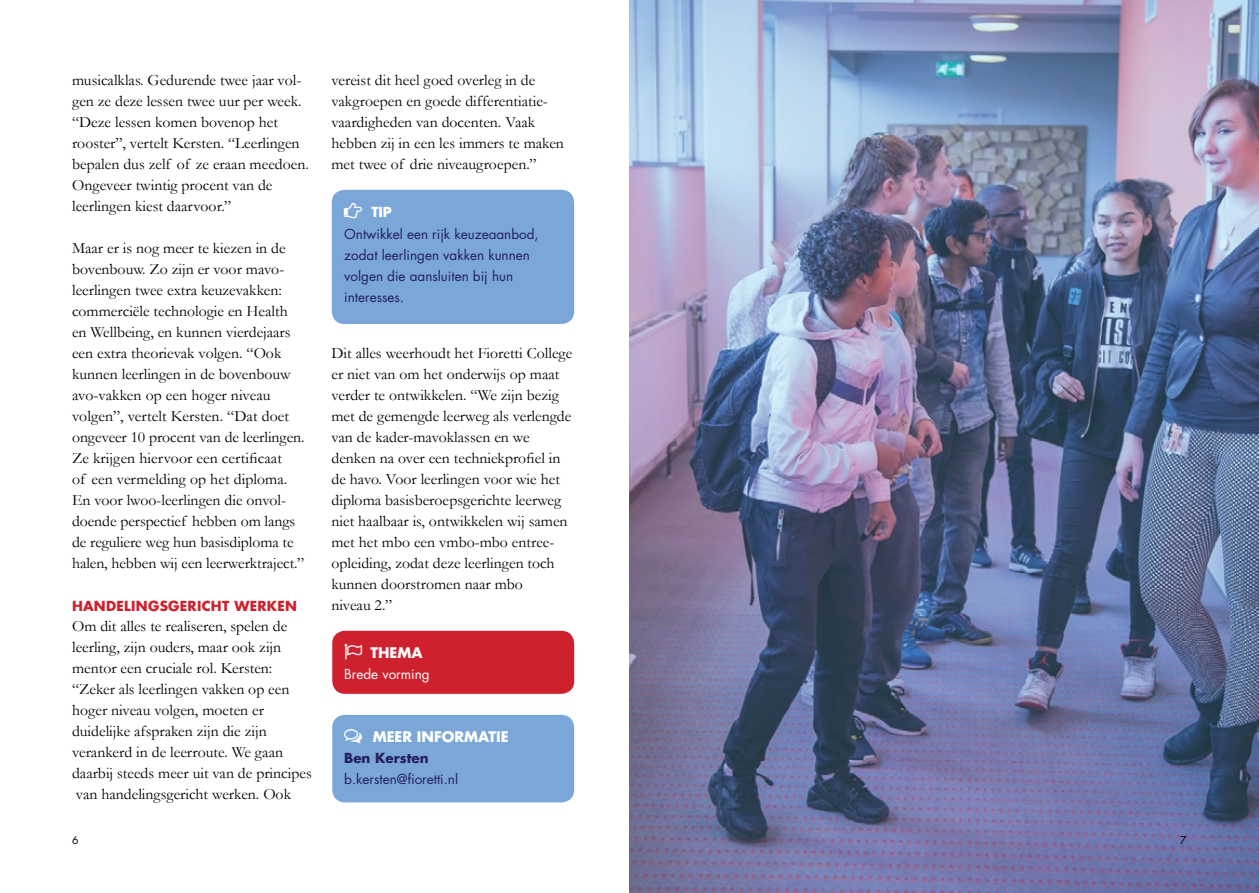
<style>
.page{position:relative;width:1259px;height:893px;background:#fff}
.page>*{position:absolute;margin:0;border:0;box-sizing:border-box;transform-origin:0 0}
.t1{font:15.75px/21px "Garamond";color:#000}
.t2{font:700 14.25px "Futura";color:#fff}
.t3{font:13.5px/21px "Futura";color:#24205b}
.t4{font:700 13.5px "Futura";letter-spacing:.02em;color:#cf202d}
.t5{font:13.5px "Futura";color:#fff}
.t6{font:700 13.5px "Futura";color:#24205b}
.t7{font:700 13.5px "Futura";color:#fff}
.t8{font:10.5px "Futura";color:#000}
</style>
<div class="page">
<div style="left:332px;top:715px;width:242px;height:87px;background:#7ba6d8;border-radius:13px"></div>
<div style="left:332px;top:631px;width:242px;height:63px;background:#cf202d;border-radius:13px"></div>
<div style="left:332px;top:190px;width:242px;height:134px;background:#7ba6d8;border-radius:13px"></div>
<img style="left:629px;top:0;width:630px;height:893px">
<p class="t1" style="left:72px;top:69px;width:238px">musicalklas. Gedurende twee jaar vol&shy;gen ze deze lessen twee uur per week. “Deze lessen komen bovenop het rooster”, vertelt Kersten. “Leerlingen bepalen dus zelf of ze eraan meedoen.<br>Ongeveer twintig procent van de leerlingen kiest daarvoor.”</p>
<p class="t1" style="left:72px;top:237px;width:234px">Maar er is nog meer te kiezen in de bovenbouw. Zo zijn er voor mavo&shy;leerlingen twee extra keuzevakken: commerciële technologie en Health en Wellbeing, en kunnen vierdejaars een extra theorievak volgen. “Ook kunnen leerlingen in de bovenbouw avo-vakken op een hoger niveau volgen”, vertelt Kersten. “Dat doet ongeveer 10 procent van de leerlingen.<br>Ze krijgen hiervoor een certificaat<br>of een vermelding op het diploma.<br>En voor lwoo-leerlingen die onvol&shy;doende perspectief hebben om langs de reguliere weg hun basisdiploma te halen, hebben wij een leerwerktraject.”</p>
<p class="t4" style="left:72px;top:597px;width:226px">HANDELINGSGERICHT WERKEN</p>
<p class="t1" style="left:72px;top:615px;width:241px">Om dit alles te realiseren, spelen de leerling, zijn ouders, maar ook zijn mentor een cruciale rol. Kersten: “Zeker als leerlingen vakken op een hoger niveau volgen, moeten er duidelijke afspraken zijn die zijn verankerd in de leerroute. We gaan daarbij steeds meer uit van de principes van handelingsgericht werken. Ook</p>
<p class="t1" style="left:331px;top:69px;width:234px">vereist dit heel goed overleg in de vakgroepen en goede differentiatie&shy;vaardigheden van docenten. Vaak hebben zij in een les immers te maken met twee of drie niveaugroepen.”</p>
<p class="t7" style="left:371px;top:202px;width:22px">TIP</p>
<p class="t3" style="left:344px;top:224px;width:196px">Ontwikkel een rijk keuzeaanbod, zodat leerlingen vakken kunnen volgen die aansluiten bij hun interesses.</p>
<p class="t1" style="left:331px;top:342px;width:242px">Dit alles weerhoudt het Fioretti College er niet van om het onderwijs op maat verder te ontwikkelen. “We zijn bezig met de gemengde leerweg als verlengde van de kader-mavoklassen en we denken na over een techniekprofiel in de havo. Voor leerlingen voor wie het diploma basisberoepsgerichte leerweg niet haalbaar is, ontwikkelen wij samen met het mbo een vmbo-mbo entree&shy;opleiding, zodat deze leerlingen toch kunnen doorstromen naar mbo<br>niveau 2.”</p>
<p class="t2" style="left:370px;top:643px;width:54px">THEMA</p>
<p class="t5" style="left:344px;top:665px;width:87px">Brede vorming</p>
<p class="t2" style="left:373px;top:727px;width:137px">MEER INFORMATIE</p>
<p class="t6" style="left:344px;top:748px;width:86px">Ben Kersten</p>
<p class="t3" style="left:344px;top:768px;width:115px">b.kersten@fioretti.nl</p>
<p class="t8" style="left:72px;top:833px;width:8px">6</p>
<p class="t8" style="left:1180px;top:833px;width:8px">7</p>
</div>
